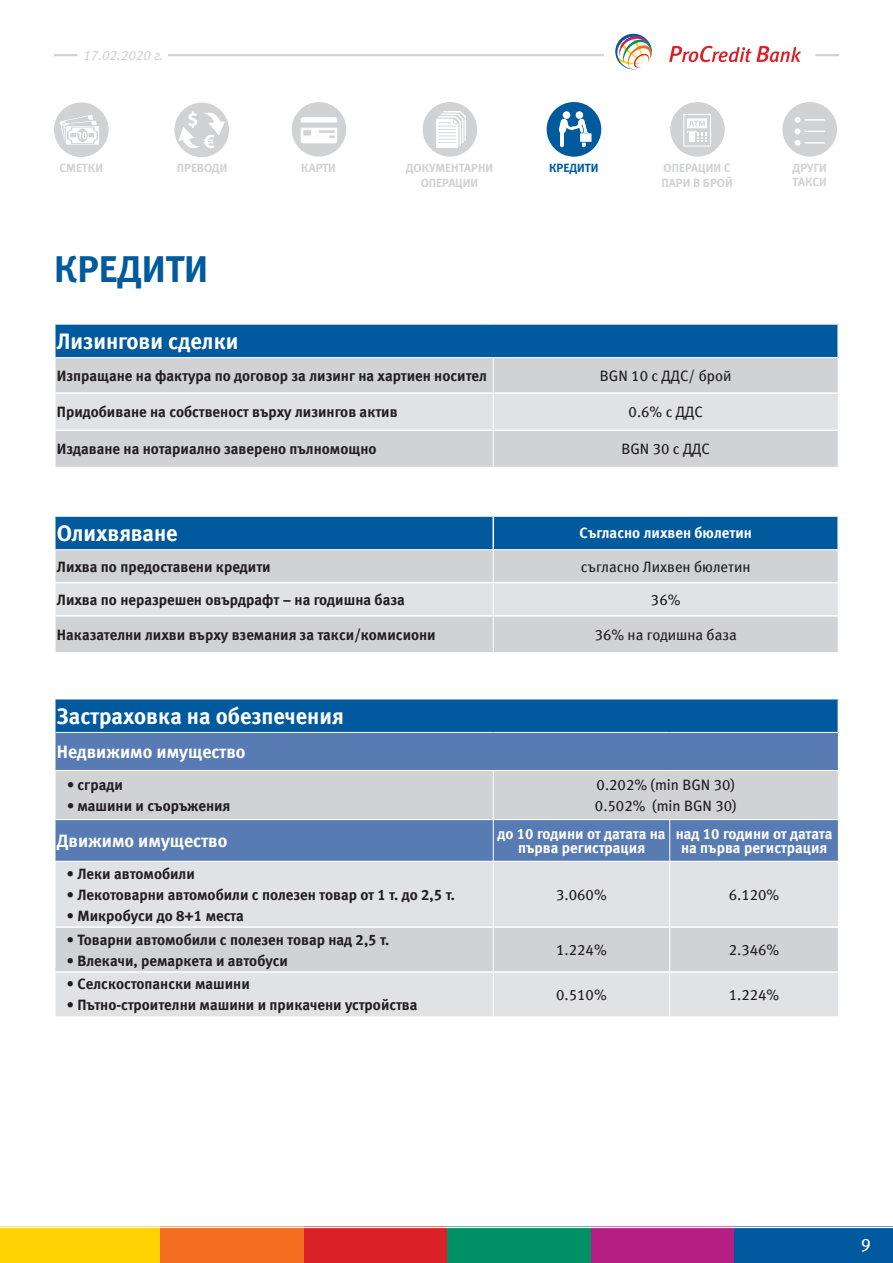
<style>
.page{position:relative;width:893px;height:1263px;background:#fff}
.page>*{position:absolute;margin:0;border:0;box-sizing:border-box;transform-origin:0 0}
.t1{font:37.5px "Meta Bold Cyr LF";color:#015a9d}
.t2{font:22.5px "Meta Bold Cyr LF";color:#fff}
.t3{font:18px "Meta Bold Cyr LF";color:#fff}
.t4{font:18px "Meta Book Cyr LF";color:#fff}
.t5{font:15px "Meta Bold Cyr LF";color:#231f20}
.t6{font:15px/21px "Meta Book Cyr LF";color:#231f20}
.t7{font:15px/13.5px "Meta Bold Cyr LF";color:#fff;text-align:center}
.t8{font:italic 13.5px "Meta Book Cyr LF";color:#d1d2d4}
.t9{font:12px/14.4px "Meta Bold Cyr LF";color:#d1d2d4}
.t10{font:12px "Meta Bold Cyr LF";color:#015a9d}
</style>
<div class="page">
<div style="left:56px;top:517px;width:781px;height:32px;background:#015a9d"></div>
<div style="left:56px;top:550px;width:782px;height:102px;background:#d1d2d4"></div>
<div style="left:56px;top:583px;width:782px;height:32px;background:#e1e2e4"></div>
<hr style="left:493px;top:550px;width:1px;height:32px;background:#fff">
<hr style="left:493px;top:583px;width:1px;height:32px;background:#fff">
<hr style="left:493px;top:617px;width:1px;height:35px;background:#fff">
<hr style="left:492px;top:517px;width:2px;height:32px;background:#fff">
<hr style="left:54px;top:582px;width:439px;height:1px;background:#fff">
<hr style="left:493px;top:582px;width:345px;height:1px;background:#fff">
<hr style="left:54px;top:615px;width:439px;height:2px;background:#fff">
<hr style="left:493px;top:615px;width:345px;height:2px;background:#fff">
<div style="left:55px;top:324px;width:783px;height:34px;background:#015a9d"></div>
<div style="left:56px;top:358px;width:782px;height:109px;background:#d1d2d4"></div>
<div style="left:56px;top:394px;width:782px;height:36px;background:#e1e2e4"></div>
<hr style="left:56px;top:357px;width:437px;height:1px;background:#fff">
<hr style="left:493px;top:357px;width:346px;height:1px;background:#fff">
<hr style="left:493px;top:358px;width:1px;height:34px;background:#fff">
<hr style="left:493px;top:394px;width:1px;height:36px;background:#fff">
<hr style="left:493px;top:431px;width:1px;height:36px;background:#fff">
<hr style="left:54px;top:323px;width:439px;height:2px;background:#fff">
<hr style="left:54px;top:325px;width:2px;height:33px;background:#fff">
<hr style="left:493px;top:323px;width:346px;height:2px;background:#fff">
<hr style="left:837px;top:325px;width:2px;height:32px;background:#fff">
<hr style="left:54px;top:392px;width:439px;height:2px;background:#fff">
<hr style="left:493px;top:392px;width:345px;height:2px;background:#fff">
<hr style="left:54px;top:430px;width:439px;height:1px;background:#fff">
<hr style="left:493px;top:430px;width:345px;height:1px;background:#fff">
<div style="left:55px;top:699px;width:783px;height:33px;background:#015a9d"></div>
<div style="left:56px;top:733px;width:782px;height:37px;background:#587bb3"></div>
<svg style="left:56px;top:771px;width:782px;height:90px;background:#9aaac5"></svg>
<svg style="left:56px;top:862px;width:782px;height:154px;background:#dcdddf"></svg>
<hr style="left:56px;top:819px;width:437px;height:1px;background:#fff">
<hr style="left:493px;top:771px;width:1px;height:48px;background:#fff">
<hr style="left:493px;top:819px;width:177px;height:1px;background:#fff">
<hr style="left:493px;top:820px;width:1px;height:41px;background:#fff">
<hr style="left:670px;top:819px;width:169px;height:1px;background:#fff">
<hr style="left:669px;top:820px;width:1px;height:41px;background:#fff">
<hr style="left:493px;top:862px;width:1px;height:64px;background:#fff">
<hr style="left:669px;top:862px;width:1px;height:64px;background:#fff">
<hr style="left:493px;top:928px;width:1px;height:43px;background:#fff">
<hr style="left:669px;top:928px;width:1px;height:43px;background:#fff">
<hr style="left:493px;top:973px;width:1px;height:43px;background:#fff">
<hr style="left:669px;top:973px;width:1px;height:43px;background:#fff">
<hr style="left:54px;top:699px;width:2px;height:33px;background:#fff">
<hr style="left:54px;top:926px;width:439px;height:2px;background:#fff">
<hr style="left:493px;top:926px;width:177px;height:2px;background:#fff">
<hr style="left:670px;top:926px;width:168px;height:2px;background:#fff">
<hr style="left:54px;top:971px;width:439px;height:2px;background:#fff">
<hr style="left:493px;top:971px;width:177px;height:2px;background:#fff">
<hr style="left:670px;top:971px;width:168px;height:2px;background:#fff">
<div style="left:0;top:1227px;width:160px;height:36px;background:#fed304"></div>
<div style="left:160px;top:1227px;width:144px;height:36px;background:#f36e21"></div>
<div style="left:304px;top:1227px;width:143px;height:36px;background:#da2128"></div>
<div style="left:447px;top:1227px;width:144px;height:36px;background:#009065"></div>
<div style="left:591px;top:1227px;width:144px;height:36px;background:#b51e83"></div>
<div style="left:735px;top:1227px;width:158px;height:36px;background:#015a9d"></div>
<hr style="left:0;top:1226px;width:893px;height:2px;background:#fff">
<div style="left:670px;top:102px;width:55px;height:55px;background:#d1d2d4;border-radius:50%"></div>
<div style="left:683px;top:114px;width:28px;height:32px;border:1px solid #fff"></div>
<svg style="left:687px;top:118px;width:20px;height:24px"></svg>
<svg style="left:174px;top:103px;width:55px;height:54px"></svg>
<div style="left:292px;top:102px;width:54px;height:55px;background:#d1d2d4;border-radius:50%"></div>
<svg style="left:301px;top:128px;width:36px;height:15px"></svg>
<svg style="left:301px;top:117px;width:36px;height:5px"></svg>
<div style="left:782px;top:102px;width:55px;height:55px;background:#d1d2d4;border-radius:50%"></div>
<svg style="left:795px;top:117px;width:30px;height:17px"></svg>
<hr style="left:805px;top:119px;width:20px;height:2px;background:#fff">
<svg style="left:795px;top:140px;width:5px;height:6px"></svg>
<hr style="left:805px;top:142px;width:20px;height:2px;background:#fff">
<div style="left:423px;top:102px;width:54px;height:55px;background:#d1d2d4;border-radius:50%"></div>
<svg style="left:436px;top:111px;width:30px;height:37px"></svg>
<hr style="left:168px;top:54px;width:436px;height:2px;background:#d1d2d4">
<hr style="left:815px;top:54px;width:24px;height:2px;background:#d1d2d4">
<hr style="left:54px;top:54px;width:24px;height:2px;background:#d1d2d4">
<svg style="left:615px;top:34px;width:37px;height:35px"></svg>
<svg style="left:669px;top:46px;width:132px;height:16px"></svg>
<div style="left:54px;top:102px;width:55px;height:55px;background:#d1d2d4;border-radius:50%"></div>
<svg style="left:60px;top:115px;width:39px;height:30px"></svg>
<div style="left:547px;top:102px;width:54px;height:55px;background:#015a9d;border-radius:50%"></div>
<div style="left:576px;top:111px;width:7px;height:8px;background:#fff;border-radius:50%"></div>
<div style="left:563px;top:111px;width:7px;height:8px;background:#fff;border-radius:50%"></div>
<svg style="left:559px;top:119px;width:32px;height:29px"></svg>
<p class="t8" style="left:83px;top:47px;width:81px">17.02.2020 г.</p>
<p class="t9" style="left:59px;top:160px;width:45px">СМЕТКИ</p>
<p class="t9" style="left:661px;top:161px;width:73px">ОПЕРАЦИИ С<br>ПАРИ В БРОЙ</p>
<p class="t9" style="left:177px;top:161px;width:52px">ПРЕВОДИ</p>
<p class="t9" style="left:301px;top:161px;width:36px">КАРТИ</p>
<p class="t9" style="left:793px;top:160px;width:36px">ДРУГИ<br>ТАКСИ</p>
<p class="t9" style="left:406px;top:161px;width:89px;text-align:center">ДОКУМЕНТАРНИ<br>ОПЕРАЦИИ</p>
<p class="t10" style="left:549px;top:161px;width:51px">КРЕДИТИ</p>
<h1 class="t1" style="left:54px;top:246px;width:156px">КРЕДИТИ</h1>
<h2 class="t2" style="left:57px;top:328px;width:183px">Лизингови сделки</h2>
<p class="t5" style="left:57px;top:367px;width:432px">Изпращане на фактура по договор за лизинг на хартиен носител</p>
<p class="t6" style="left:600px;top:365px;width:133px">BGN 10 с ДДС/ брой</p>
<p class="t5" style="left:57px;top:403px;width:342px">Придобиване на собственост върху лизингов актив</p>
<p class="t6" style="left:629px;top:401px;width:76px">0.6% с ДДС</p>
<p class="t5" style="left:57px;top:440px;width:321px">Издаване на нотариално заверено пълномощно</p>
<p class="t6" style="left:621px;top:439px;width:90px">BGN 30 с ДДС</p>
<h2 class="t2" style="left:57px;top:520px;width:122px">Олихвяване</h2>
<p class="t7" style="left:580px;top:526px;width:174px">Съгласно лихвен бюлетин</p>
<p class="t5" style="left:57px;top:558px;width:215px">Лихва по предоставени кредити</p>
<p class="t6" style="left:581px;top:556px;width:171px">съгласно Лихвен бюлетин</p>
<p class="t5" style="left:57px;top:591px;width:349px">Лихва по неразрешен овърдрафт – на годишна база</p>
<p class="t6" style="left:651px;top:589px;width:31px">36%</p>
<p class="t5" style="left:57px;top:626px;width:380px">Наказателни лихви върху вземания за такси/комисиони</p>
<p class="t6" style="left:595px;top:624px;width:144px">36% на годишна база</p>
<h2 class="t2" style="left:57px;top:703px;width:288px">Застраховка на обезпечения</h2>
<p class="t3" style="left:57px;top:741px;width:190px">Недвижимо имущество</p>
<p class="t5" style="left:67px;top:776px;width:57px">• сгради</p>
<p class="t5" style="left:67px;top:797px;width:165px">• машини и съоръжения</p>
<p class="t6" style="left:595px;top:774px;width:143px">0.202% (min BGN 30)<br>0.502% (min BGN 30)</p>
<p class="t3" style="left:57px;top:830px;width:172px">Движимо имущество</p>
<p class="t7" style="left:497px;top:827px;width:170px">до 10 години от датата на първа регистрация</p>
<p class="t7" style="left:676px;top:827px;width:158px">над 10 години от датата на първа регистрация</p>
<p class="t5" style="left:67px;top:865px;width:129px">• Леки автомобили</p>
<p class="t5" style="left:67px;top:886px;width:389px">• Лекотоварни автомобили с полезен товар от 1 т. до 2,5 т.</p>
<p class="t5" style="left:67px;top:907px;width:178px">• Микробуси до 8+1 места</p>
<p class="t6" style="left:556px;top:884px;width:52px">3.060%</p>
<p class="t6" style="left:729px;top:884px;width:52px">6.120%</p>
<p class="t5" style="left:67px;top:930px;width:324px">• Товарни автомобили с полезен товар над 2,5 т.</p>
<p class="t5" style="left:67px;top:951px;width:222px">• Влекачи, ремаркета и автобуси</p>
<p class="t5" style="left:67px;top:975px;width:184px">• Селскостопански машини</p>
<p class="t5" style="left:67px;top:996px;width:352px">• Пътно-строителни машини и прикачени устройства</p>
<p class="t6" style="left:556px;top:939px;width:52px">1.224%</p>
<p class="t6" style="left:729px;top:939px;width:52px">2.346%</p>
<p class="t6" style="left:556px;top:984px;width:52px">0.510%</p>
<p class="t6" style="left:729px;top:984px;width:52px">1.224%</p>
<p class="t4" style="left:861px;top:1234px;width:12px">9</p>
</div>
